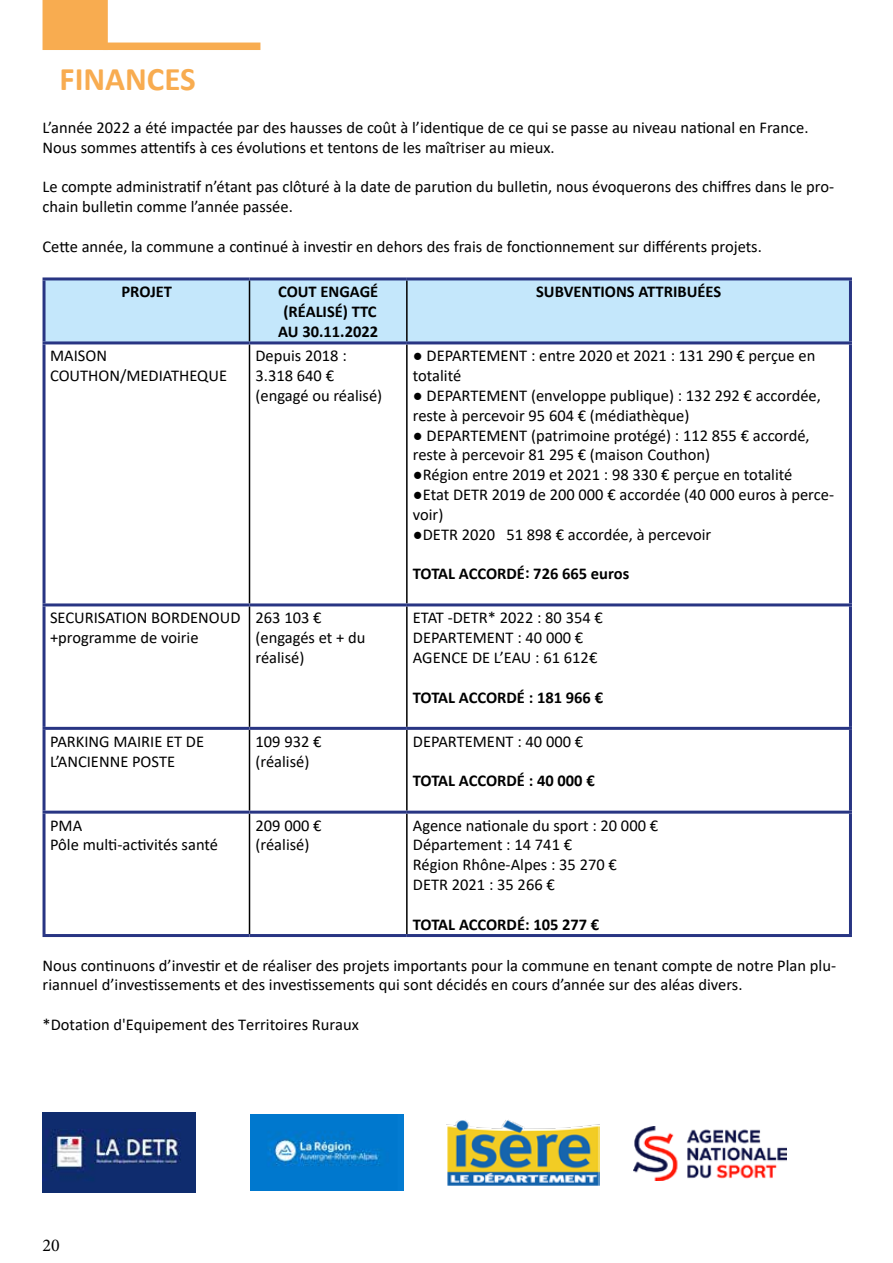
<style>
.page{position:relative;width:893px;height:1263px;background:#fff}
.page>*{position:absolute;margin:0;border:0;box-sizing:border-box;transform-origin:0 0}
.t1{font:700 33px "Calibri";color:#f8ac50}
.t2{font:18px "Minion Pro";color:#000}
.t3{font:16.5px/19.8px "Calibri";color:#000}
.t4{font:700 16.5px/19.8px "Calibri";color:#000;text-align:center}
</style>
<div class="page">
<div style="left:103px;top:43px;width:157px;height:7px;background:#f8ac50"></div>
<div style="left:43px;top:0;width:65px;height:50px;background:#f8ac50"></div>
<div style="left:46px;top:280px;width:803px;height:61px;background:#c4e7fb"></div>
<hr style="left:249px;top:280px;width:1px;height:61px;background:#000">
<hr style="left:406px;top:280px;width:2px;height:61px;background:#000">
<hr style="left:249px;top:344px;width:1px;height:259px;background:#000">
<hr style="left:406px;top:344px;width:2px;height:259px;background:#000">
<hr style="left:249px;top:606px;width:1px;height:121px;background:#000">
<hr style="left:406px;top:606px;width:2px;height:121px;background:#000">
<hr style="left:249px;top:730px;width:1px;height:81px;background:#000">
<hr style="left:406px;top:730px;width:2px;height:81px;background:#000">
<hr style="left:249px;top:814px;width:1px;height:120px;background:#000">
<hr style="left:406px;top:814px;width:2px;height:120px;background:#000">
<hr style="left:43px;top:277px;width:206px;height:3px;background:#283583">
<hr style="left:43px;top:280px;width:3px;height:61px;background:#283583">
<hr style="left:249px;top:277px;width:158px;height:3px;background:#283583">
<hr style="left:407px;top:277px;width:445px;height:3px;background:#283583">
<hr style="left:849px;top:280px;width:3px;height:61px;background:#283583">
<hr style="left:43px;top:341px;width:206px;height:3px;background:#283583">
<hr style="left:43px;top:344px;width:3px;height:259px;background:#283583">
<hr style="left:249px;top:341px;width:158px;height:3px;background:#283583">
<hr style="left:407px;top:341px;width:445px;height:3px;background:#283583">
<hr style="left:849px;top:344px;width:3px;height:259px;background:#283583">
<hr style="left:43px;top:603px;width:206px;height:3px;background:#283583">
<hr style="left:43px;top:606px;width:3px;height:121px;background:#283583">
<hr style="left:249px;top:603px;width:158px;height:3px;background:#283583">
<hr style="left:407px;top:603px;width:445px;height:3px;background:#283583">
<hr style="left:849px;top:606px;width:3px;height:121px;background:#283583">
<hr style="left:43px;top:727px;width:206px;height:3px;background:#283583">
<hr style="left:43px;top:730px;width:3px;height:81px;background:#283583">
<hr style="left:249px;top:727px;width:158px;height:3px;background:#283583">
<hr style="left:407px;top:727px;width:445px;height:3px;background:#283583">
<hr style="left:849px;top:730px;width:3px;height:81px;background:#283583">
<hr style="left:43px;top:811px;width:206px;height:3px;background:#283583">
<hr style="left:43px;top:814px;width:3px;height:120px;background:#283583">
<hr style="left:249px;top:811px;width:158px;height:3px;background:#283583">
<hr style="left:407px;top:811px;width:445px;height:3px;background:#283583">
<hr style="left:849px;top:814px;width:3px;height:120px;background:#283583">
<hr style="left:43px;top:934px;width:206px;height:3px;background:#283583">
<hr style="left:249px;top:934px;width:158px;height:3px;background:#283583">
<hr style="left:407px;top:934px;width:445px;height:3px;background:#283583">
<img style="left:43px;top:1112px;width:153px;height:81px">
<img style="left:251px;top:1114px;width:153px;height:77px">
<img style="left:446px;top:1119px;width:154px;height:67px">
<img style="left:634px;top:1127px;width:153px;height:53px">
<h1 class="t1" style="left:60px;top:55px;width:138px">FINANCES</h1>
<p class="t3" style="left:43px;top:117px;width:767px">L’année 2022 a été impactée par des hausses de coût à l’identique de ce qui se passe au niveau national en France.<br>Nous sommes attentifs à ces évolutions et tentons de les maîtriser au mieux.</p>
<p class="t3" style="left:43px;top:176px;width:793px">Le compte administratif n’étant pas clôturé à la date de parution du bulletin, nous évoquerons des chiffres dans le pro&shy;chain bulletin comme l’année passée.</p>
<p class="t3" style="left:43px;top:236px;width:721px">Cette année, la commune a continué à investir en dehors des frais de fonctionnement sur différents projets.</p>
<p class="t4" style="left:121px;top:282px;width:52px">PROJET</p>
<p class="t4" style="left:278px;top:282px;width:102px">COUT ENGAGÉ (RÉALISÉ) TTC<br>AU 30.11.2022</p>
<p class="t4" style="left:536px;top:282px;width:187px">SUBVENTIONS ATTRIBUÉES</p>
<p class="t3" style="left:50px;top:345px;width:179px">MAISON<br>COUTHON/MEDIATHEQUE</p>
<p class="t3" style="left:255px;top:345px;width:128px">Depuis 2018 :<br>3.318 640 € (engagé ou réalisé)</p>
<p class="t3" style="left:413px;top:345px;width:404px">● DEPARTEMENT : entre 2020 et 2021 : 131 290 € perçue en totalité</p>
<p class="t3" style="left:413px;top:385px;width:410px">● DEPARTEMENT (enveloppe publique) : 132 292 € accordée, reste à percevoir 95 604 € (médiathèque)</p>
<p class="t3" style="left:413px;top:425px;width:398px">● DEPARTEMENT (patrimoine protégé) : 112 855 € accordé, reste à percevoir 81 295 € (maison Couthon)</p>
<p class="t3" style="left:413px;top:464px;width:381px">●Région entre 2019 et 2021 : 98 330 € perçue en totalité</p>
<p class="t3" style="left:413px;top:484px;width:423px">●Etat DETR 2019 de 200 000 € accordée (40 000 euros à perce&shy;voir)</p>
<p class="t3" style="left:413px;top:524px;width:300px">●DETR 2020 51 898 € accordée, à percevoir</p>
<p class="t4" style="left:413px;top:563px;width:218px">TOTAL ACCORDÉ: 726 665 euros</p>
<p class="t3" style="left:50px;top:607px;width:192px">SECURISATION BORDENOUD +programme de voirie</p>
<p class="t3" style="left:256px;top:607px;width:111px">263 103 € (engagés et + du réalisé)</p>
<p class="t3" style="left:413px;top:607px;width:192px">ETAT -DETR* 2022 : 80 354 €<br>DEPARTEMENT : 40 000 €<br>AGENCE DE L’EAU : 61 612€</p>
<p class="t4" style="left:413px;top:687px;width:192px">TOTAL ACCORDÉ : 181 966 €</p>
<p class="t3" style="left:50px;top:731px;width:156px">PARKING MAIRIE ET DE<br>L’ANCIENNE POSTE</p>
<p class="t3" style="left:256px;top:731px;width:68px">109 932 € (réalisé)</p>
<p class="t3" style="left:413px;top:731px;width:172px">DEPARTEMENT : 40 000 €</p>
<p class="t4" style="left:413px;top:771px;width:183px">TOTAL ACCORDÉ : 40 000 €</p>
<p class="t3" style="left:50px;top:815px;width:169px">PMA<br>Pôle multi-activités santé</p>
<p class="t3" style="left:256px;top:815px;width:68px">209 000 € (réalisé)</p>
<p class="t3" style="left:413px;top:815px;width:247px">Agence nationale du sport : 20 000 €<br>Département : 14 741 €<br>Région Rhône-Alpes : 35 270 €<br>DETR 2021 : 35 266 €</p>
<p class="t4" style="left:413px;top:914px;width:188px">TOTAL ACCORDÉ: 105 277 €</p>
<p class="t3" style="left:43px;top:955px;width:795px">Nous continuons d’investir et de réaliser des projets importants pour la commune en tenant compte de notre Plan plu&shy;riannuel d’investissements et des investissements qui sont décidés en cours d’année sur des aléas divers.</p>
<p class="t3" style="left:43px;top:1014px;width:318px">*Dotation d'Equipement des Territoires Ruraux</p>
<p class="t2" style="left:43px;top:1233px;width:19px">20</p>
</div>
